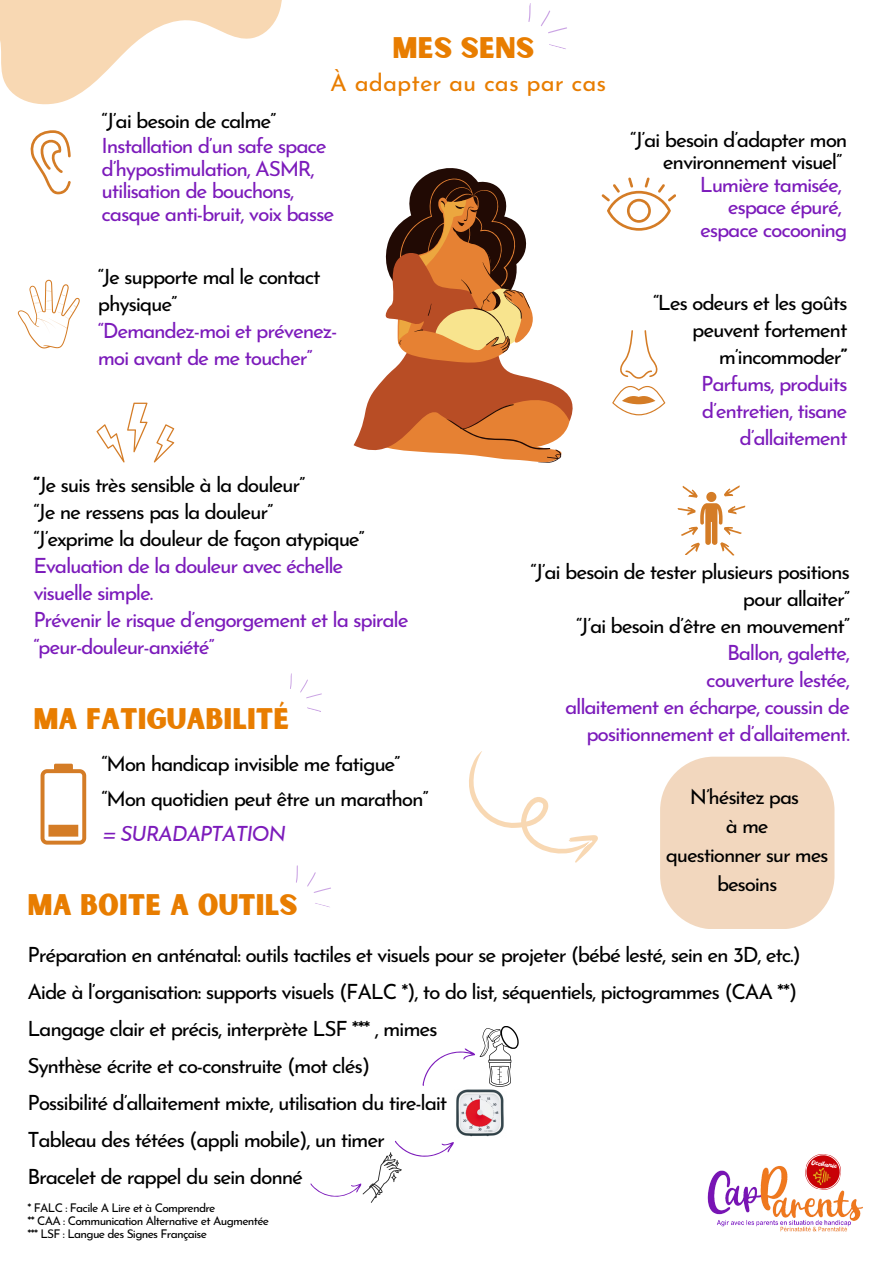
<style>
.page{position:relative;width:894px;height:1264px;background:#fff}
.page>*{position:absolute;margin:0;border:0;box-sizing:border-box;transform-origin:0 0}
.t1{font:28.5px "Sunborn Sans One";color:#e87d00}
.t2{font:24px "Josefin Sans";color:#e87d00}
.t3{font:21px/37.2px "Josefin Sans";letter-spacing:-.06em;color:#000;text-align:right}
.t4{font:21px/27px "Josefin Sans";letter-spacing:-.06em;color:#7c1bbb}
.t5{font:italic 21px "Josefin Sans";letter-spacing:-.06em;color:#7c1bbb}
.t6{font:20.7px/28.8px "Josefin Sans";letter-spacing:-.06em;color:#000;text-align:center}
.t7{font:12px/13px "Josefin Sans";letter-spacing:-.06em;color:#000}
.t8{font:6.45px "Batuphat Script";color:#fff}
.s1{color:#7c1bbb}
.s2{color:#000}
.s3{font-weight:700;color:#000}
.s4{font-weight:700}
</style>
<div class="page">
<svg style="left:18px;top:280px;width:62px;height:68px"></svg>
<svg style="left:601px;top:177px;width:74px;height:53px"></svg>
<svg style="left:612px;top:386px;width:53px;height:29px"></svg>
<svg style="left:620px;top:330px;width:37px;height:48px"></svg>
<svg style="left:353px;top:168px;width:220px;height:295px"></svg>
<svg style="left:677px;top:485px;width:69px;height:71px"></svg>
<svg style="left:154px;top:424px;width:20px;height:38px"></svg>
<svg style="left:96px;top:402px;width:51px;height:60px"></svg>
<svg style="left:41px;top:763px;width:45px;height:81px"></svg>
<div style="left:660px;top:756px;width:174px;height:173px;background:#f2d7be;border-radius:54px"></div>
<svg style="left:0;top:0;width:282px;height:195px"></svg>
<svg style="left:528px;top:3px;width:3px;height:19px"></svg>
<svg style="left:541px;top:10px;width:26px;height:24px"></svg>
<svg style="left:549px;top:44px;width:17px;height:6px"></svg>
<svg style="left:290px;top:673px;width:32px;height:39px"></svg>
<svg style="left:296px;top:865px;width:2px;height:17px"></svg>
<svg style="left:307px;top:872px;width:24px;height:35px"></svg>
<img style="left:456px;top:1089px;width:48px;height:48px">
<svg style="left:422px;top:1026px;width:97px;height:60px"></svg>
<svg style="left:310px;top:1140px;width:144px;height:62px"></svg>
<svg style="left:806px;top:1154px;width:34px;height:11px"></svg>
<img style="left:809px;top:1164px;width:25px;height:1px">
<img style="left:707px;top:1165px;width:156px;height:67px">
<svg style="left:469px;top:751px;width:128px;height:111px"></svg>
<h4 class="t1" style="left:392px;top:30px;width:143px">MES SENS</h4>
<p class="t2" style="left:330px;top:73px;width:277px">À adapter au cas par cas</p>
<p class="t3" style="left:102px;top:104px;width:176px">“J’ai besoin de calme”</p>
<p class="t4" style="left:102px;top:137px;width:234px;line-height:22.5px">Installation d’un safe space d’hypostimulation, ASMR, utilisation de bouchons, casque anti-bruit, voix basse</p>
<p class="t3" style="left:630px;top:130px;width:219px;line-height:22.5px">“J’ai besoin d’adapter mon environnement visuel”<br><span class="s1">Lumière tamisée,<br>espace épuré,<br>espace cocooning</span></p>
<h2 class="t4" style="left:98px;top:265px;width:241px"><span class="s2">“Je supporte mal le contact physique”<br></span>“Demandez-moi et prévenez&shy;moi avant de me toucher”</h2>
<h4 class="t4" style="left:33px;top:473px;width:376px"><span class="s3">“</span><span class="s2">Je suis très sensible à la douleur”<br>“Je ne ressens pas la douleur”<br>“J’exprime la douleur de façon atypique” </span>Evaluation de la douleur avec échelle<br>visuelle simple.<br>Prévenir le risque d’engorgement et la spirale “peur-douleur-anxiété”</h4>
<p class="t1" style="left:33px;top:700px;width:258px">MA FATIGUABILITÉ</p>
<p class="t3" style="left:102px;top:747px;width:300px">“Mon handicap invisible me fatigue”</p>
<h4 class="t3" style="left:102px;top:782px;width:328px">“Mon quotidien peut être un marathon”</h4>
<p class="t5" style="left:102px;top:825px;width:186px">= SURADAPTATION</p>
<p class="t1" style="left:27px;top:886px;width:271px">MA BOITE A OUTILS</p>
<h1 class="t3" style="left:653px;top:291px;width:196px;line-height:27px">“Les odeurs et les goûts peuvent fortement m’incommoder<span class="s4">”<br></span><span class="s1">Parfums, produits d’entretien, tisane d’allaitement</span></h1>
<h4 class="t4" style="left:530px;top:560px;width:321px;text-align:right"><span class="s2">“J’ai besoin de tester plusieurs positions pour allaiter”<br>“J’ai besoin d’être en mouvement”<br></span>Ballon, galette,<br>couverture lestée,<br>allaitement en écharpe, coussin de positionnement et d’allaitement.</h4>
<p class="t6" style="left:665px;top:784px;width:164px">N’hésitez pas<br>à me<br>questionner sur mes besoins</p>
<h4 class="t3" style="left:27px;top:937px;width:774px;text-align:left">Préparation en anténatal: outils tactiles et visuels pour se projeter (bébé lesté, sein en 3D, etc.)<br>Aide à l’organisation: supports visuels (FALC *), to do list, séquentiels, pictogrammes (CAA **)<br>Langage clair et précis, interprète LSF *** , mimes<br>Synthèse écrite et co-construite (mot clés)<br>Possibilité d’allaitement mixte, utilisation du tire-lait<br>Tableau des tétées (appli mobile), un timer<br>Bracelet de rappel du sein donné</h4>
<p class="t7" style="left:27px;top:1202px;width:243px">* FALC : Facile A Lire et à Comprendre<br>** CAA : Communication Alternative et Augmentée *** LSF : Langue des Signes Française</p>
<h4 class="t8" style="left:811px;top:1159px;width:27px;rotate:9deg">Occitanie</h4>
</div>
